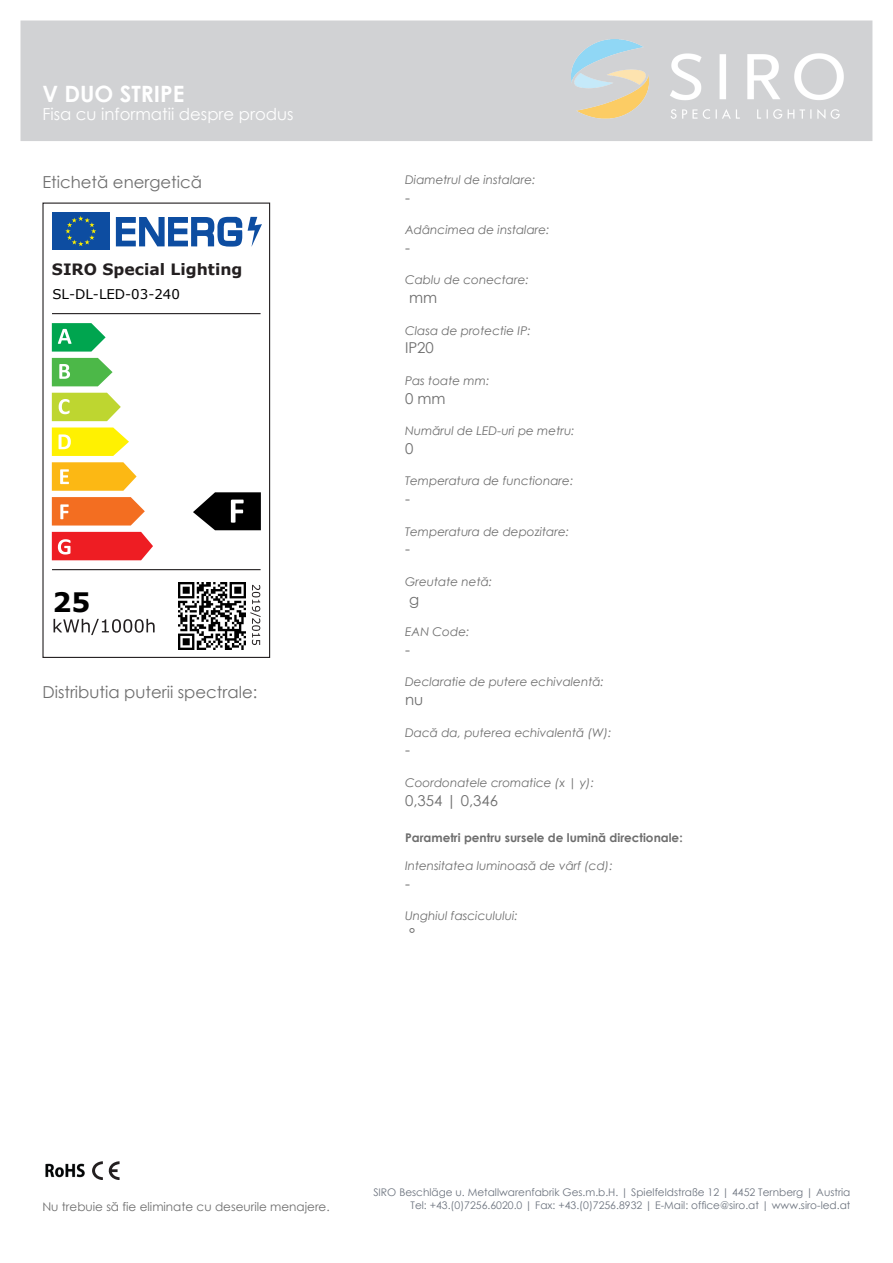
<style>
.page{position:relative;width:893px;height:1263px;background:#fff}
.page>*{position:absolute;margin:0;border:0;box-sizing:border-box;transform-origin:0 0}
.t1{font:700 26.85px "Verdana";color:#000}
.t2{font:700 22.5px "Century Gothic";color:#fff}
.t3{font:16.5px "Century Gothic";color:#6e6e6e}
.t4{font:16.5px "Century Gothic";color:#fff}
.t5{font:700 15.6px "Verdana";color:#231f20}
.t6{font:15px "Century Gothic";color:#6e6e6e}
.t7{font:13.35px "Verdana";color:#000}
.t8{font:italic 12px "Century Gothic";color:#6e6e6e}
.t9{font:12px "Century Gothic";color:#6e6e6e}
.t10{font:700 12px "Century Gothic";color:#6e6e6e}
.t11{font:10.5px/12.6px "Century Gothic";color:#6d747f;text-align:right}
.s1{font-style:inherit}
</style>
<div class="page">
<div style="left:21px;top:21px;width:851px;height:120px;background:#d1d2d4"></div>
<img style="left:571px;top:40px;width:272px;height:78px">
<img style="left:45px;top:1163px;width:40px;height:15px">
<svg style="left:92px;top:1161px;width:27px;height:19px"></svg>
<div style="left:52px;top:212px;width:58px;height:38px;background:#0d4da1"></div>
<svg style="left:65px;top:216px;width:31px;height:30px"></svg>
<svg style="left:116px;top:217px;width:126px;height:30px"></svg>
<svg style="left:248px;top:217px;width:14px;height:30px"></svg>
<svg style="left:52px;top:323px;width:54px;height:29px"></svg>
<svg style="left:52px;top:358px;width:61px;height:28px"></svg>
<svg style="left:52px;top:393px;width:69px;height:28px;background:#c7db4d"></svg>
<svg style="left:52px;top:427px;width:77px;height:29px;background:#fff32b"></svg>
<svg style="left:52px;top:462px;width:85px;height:29px;background:#fcc133"></svg>
<svg style="left:52px;top:497px;width:93px;height:28px;background:#f47d38"></svg>
<svg style="left:52px;top:532px;width:101px;height:28px;background:#ef3237"></svg>
<svg style="left:54px;top:619px;width:101px;height:16px"></svg>
<hr style="left:52px;top:313px;width:209px;height:1px;background:#231f20">
<hr style="left:52px;top:569px;width:209px;height:1px;background:#231f20">
<svg style="left:250px;top:585px;width:11px;height:60px"></svg>
<svg style="left:193px;top:492px;width:68px;height:38px"></svg>
<div style="left:42px;top:203px;width:228px;height:455px;border:1px solid #231f20"></div>
<img style="left:179px;top:582px;width:67px;height:67px">
<h2 class="t2" style="left:42px;top:80px;width:144px">V DUO STRIPE</h2>
<h3 class="t4" style="left:42px;top:104px;width:253px">Fisa cu informatii despre produs</h3>
<h3 class="t3" style="left:42px;top:171px;width:161px">Etichetă energetică</h3>
<h3 class="t5" style="left:52px;top:259px;width:192px"><span class="s1">SIRO</span> Special Lighting</h3>
<p class="t7" style="left:52px;top:285px;width:129px">SL-DL-LED-03-240</p>
<h1 class="t1" style="left:52px;top:585px;width:40px">25</h1>
<h3 class="t3" style="left:42px;top:681px;width:216px">Distributia puterii spectrale:</h3>
<p class="t8" style="left:405px;top:172px;width:132px">Diametrul de instalare:</p>
<p class="t6" style="left:405px;top:188px;width:6px">-</p>
<p class="t8" style="left:405px;top:222px;width:146px">Adâncimea de instalare:</p>
<p class="t6" style="left:405px;top:238px;width:6px">-</p>
<p class="t8" style="left:405px;top:273px;width:125px">Cablu de conectare:</p>
<p class="t6" style="left:409px;top:288px;width:30px">mm</p>
<p class="t8" style="left:405px;top:323px;width:127px">Clasa de protectie IP:</p>
<p class="t6" style="left:405px;top:339px;width:30px">IP20</p>
<p class="t8" style="left:405px;top:373px;width:86px">Pas toate mm:</p>
<p class="t6" style="left:405px;top:389px;width:42px">0 mm</p>
<p class="t8" style="left:405px;top:423px;width:171px">Numărul de LED-uri pe metru:</p>
<p class="t6" style="left:405px;top:439px;width:10px">0</p>
<p class="t8" style="left:405px;top:474px;width:170px">Temperatura de functionare:</p>
<p class="t6" style="left:405px;top:489px;width:6px">-</p>
<p class="t8" style="left:405px;top:524px;width:166px">Temperatura de depozitare:</p>
<p class="t6" style="left:405px;top:540px;width:6px">-</p>
<p class="t8" style="left:405px;top:574px;width:89px">Greutate netă:</p>
<p class="t6" style="left:409px;top:590px;width:12px">g</p>
<p class="t8" style="left:405px;top:624px;width:66px">EAN Code:</p>
<p class="t6" style="left:405px;top:640px;width:6px">-</p>
<p class="t8" style="left:405px;top:675px;width:200px">Declaratie de putere echivalentă:</p>
<p class="t6" style="left:405px;top:690px;width:20px">nu</p>
<p class="t8" style="left:405px;top:725px;width:208px">Dacă da, puterea echivalentă (W):</p>
<p class="t6" style="left:405px;top:741px;width:6px">-</p>
<p class="t8" style="left:405px;top:775px;width:190px">Coordonatele cromatice (x | y):</p>
<p class="t6" style="left:405px;top:791px;width:95px">0,354 | 0,346</p>
<p class="t10" style="left:405px;top:830px;width:279px">Parametri pentru sursele de lumină directionale:</p>
<p class="t8" style="left:405px;top:858px;width:209px">Intensitatea luminoasă de vârf (cd):</p>
<p class="t6" style="left:405px;top:874px;width:6px">-</p>
<p class="t8" style="left:405px;top:909px;width:114px">Unghiul fasciculului:</p>
<p class="t6" style="left:409px;top:924px;width:7px">°</p>
<p class="t9" style="left:42px;top:1199px;width:289px">Nu trebuie să fie eliminate cu deseurile menajere.</p>
<p class="t11" style="left:373px;top:1186px;width:479px">SIRO Beschläge u. Metallwarenfabrik Ges.m.b.H. | Spielfeldstraße 12 | 4452 Ternberg | Austria<br>Tel: +43.(0)7256.6020.0 | Fax: +43.(0)7256.8932 | E-Mail: office@siro.at | www.siro-led.at</p>
</div>
